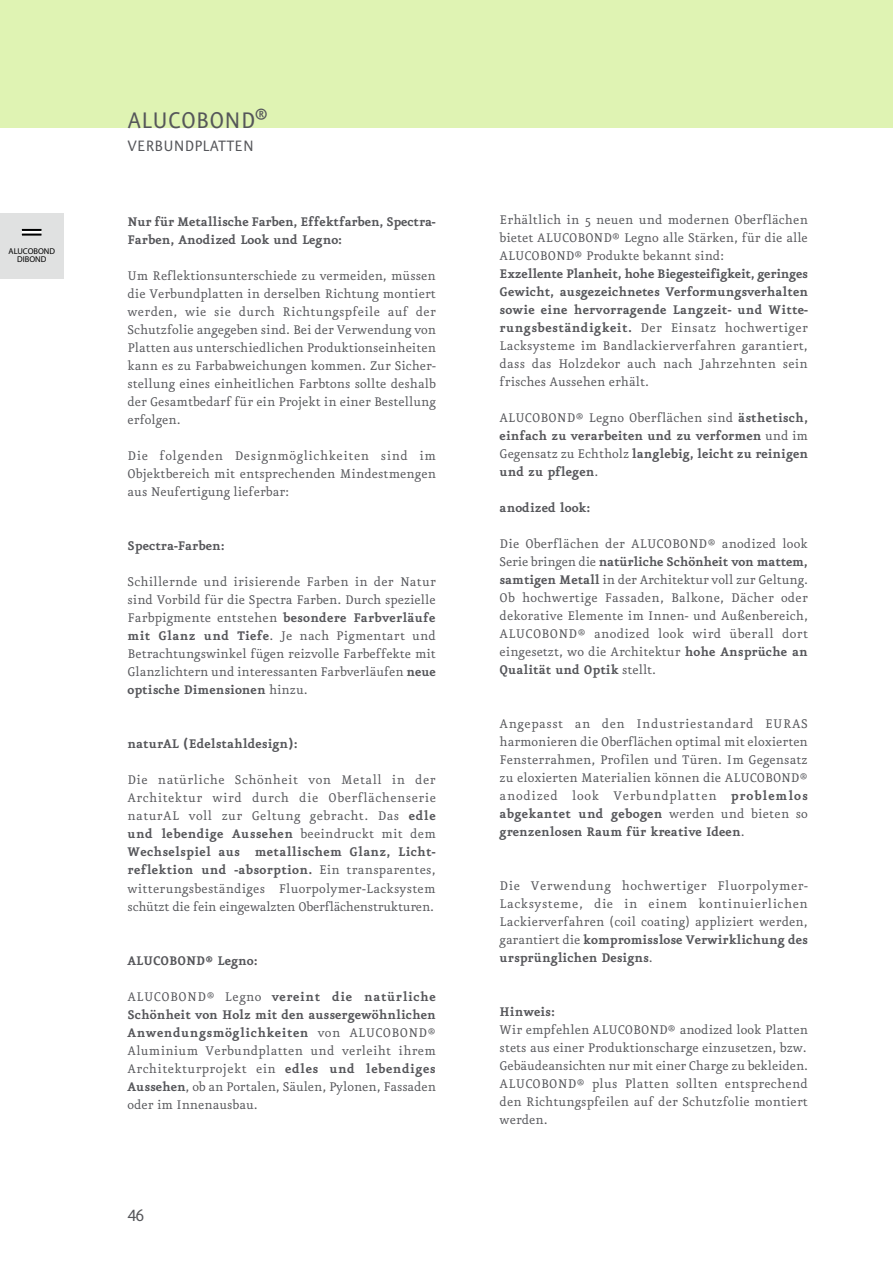
<style>
.page{position:relative;width:893px;height:1263px;background:#fff}
.page>*{position:absolute;margin:0;border:0;box-sizing:border-box;transform-origin:0 0}
.t1{font:27px "Eureka Sans OT";letter-spacing:.01em;color:#55565a}
.t2{font:19.5px "Eureka Sans Regular Caps";color:#55565a}
.t3{font:18px "Eureka Sans OT";letter-spacing:.01em;color:#55565a}
.t4{font:15px/18px "Eureka OT";color:#55565a;text-align:justify}
.t5{font:700 15px/18px "Eureka OT";color:#55565a;text-align:justify}
.t6{font:8.4px/8.4px "Myriad Pro";color:#000;text-align:center}
.s1{font-weight:700}
.s2{font-weight:400}
</style>
<div class="page">
<div style="left:0;top:0;width:893px;height:128px;background:#dff3b3"></div>
<div style="left:0;top:213px;width:64px;height:66px;background:#e0e1e1"></div>
<svg style="left:22px;top:229px;width:19px;height:7px"></svg>
<p class="t6" style="left:9px;top:247px;width:48px">ALUCOBOND<br>DIBOND</p>
<h1 class="t1" style="left:128px;top:106px;width:141px">ALUCOBOND®</h1>
<p class="t3" style="left:128px;top:137px;width:128px">VERBUNDPLATTEN</p>
<p class="t5" style="left:128px;top:213px;width:310px">Nur für Metallische Farben, Effektfarben, Spectra-<br>Farben, Anodized Look und Legno:</p>
<p class="t4" style="left:128px;top:267px;width:310px">Um Reflektionsunterschiede zu vermeiden, müssen die Verbundplatten in derselben Richtung montiert werden, wie sie durch Richtungspfeile auf der Schutzfolie angegeben sind. Bei der Verwendung von Platten aus unterschiedlichen Produktionseinheiten kann es zu Farbabweichungen kommen. Zur Sicher&shy;stellung eines einheitlichen Farbtons sollte deshalb der Gesamtbedarf für ein Projekt in einer Bestellung erfolgen.</p>
<p class="t4" style="left:128px;top:447px;width:310px">Die folgenden Designmöglichkeiten sind im Objektbereich mit entsprechenden Mindestmengen aus Neufertigung lieferbar:</p>
<p class="t5" style="left:128px;top:537px;width:99px">Spectra-Farben:</p>
<p class="t4" style="left:128px;top:573px;width:310px">Schillernde und irisierende Farben in der Natur sind Vorbild für die Spectra Farben. Durch spezielle Farbpigmente entstehen <span class="s1">besondere Farbverläufe mit Glanz und Tiefe</span>. Je nach Pigmentart und Betrachtungswinkel fügen reizvolle Farbeffekte mit Glanzlichtern und interessanten Farbverläufen <span class="s1">neue optische Dimensionen</span> hinzu.</p>
<p class="t5" style="left:128px;top:735px;width:172px">naturAL (Edelstahldesign):</p>
<p class="t4" style="left:128px;top:771px;width:310px">Die natürliche Schönheit von Metall in der Architektur wird durch die Oberflächenserie naturAL voll zur Geltung gebracht. Das <span class="s1">edle und lebendige Aussehen</span> beeindruckt mit dem <span class="s1">Wechselspiel aus metallischem Glanz, Licht&shy;reflektion und -absorption.</span> Ein transparentes, witterungsbeständiges Fluorpolymer-Lacksystem schützt die fein eingewalzten Oberflächenstrukturen.</p>
<p class="t5" style="left:128px;top:951px;width:132px">ALUCOBOND® Legno:</p>
<p class="t4" style="left:128px;top:987px;width:310px">ALUCOBOND® Legno <span class="s1">vereint die natürliche Schönheit von Holz mit den aussergewöhnlichen Anwendungsmöglichkeiten</span> von ALUCOBOND® Aluminium Verbundplatten und verleiht ihrem Architekturprojekt ein <span class="s1">edles und lebendiges Aussehen</span>, ob an Portalen, Säulen, Pylonen, Fassaden oder im Innenausbau.</p>
<h2 class="t2" style="left:128px;top:1206px;width:18px">46</h2>
<p class="t4" style="left:500px;top:211px;width:310px">Erhältlich in 5 neuen und modernen Oberflächen bietet ALUCOBOND® Legno alle Stärken, für die alle ALUCOBOND® Produkte bekannt sind:</p>
<p class="t5" style="left:500px;top:264px;width:310px">Exzellente Planheit, hohe Biegesteifigkeit, geringes Gewicht, ausgezeichnetes Verformungsverhalten sowie eine hervorragende Langzeit- und Witte&shy;rungsbeständigkeit. <span class="s2">Der Einsatz hochwertiger Lacksysteme im Bandlackierverfahren garantiert, dass das Holzdekor auch nach Jahrzehnten sein frisches Aussehen erhält.</span></p>
<p class="t5" style="left:500px;top:408px;width:310px"><span class="s2">ALUCOBOND® Legno Oberflächen sind</span> ästhetisch, einfach zu verarbeiten und zu verformen <span class="s2">und im Gegensatz zu Echtholz</span> langlebig, leicht zu reinigen und zu pflegen<span class="s2">.</span></p>
<p class="t5" style="left:500px;top:498px;width:92px">anodized look:</p>
<p class="t4" style="left:500px;top:535px;width:310px">Die Oberflächen der ALUCOBOND® anodized look Serie bringen die <span class="s1">natürliche Schönheit von mattem, samtigen Metall</span> in der Architektur voll zur Geltung.<br>Ob hochwertige Fassaden, Balkone, Dächer oder dekorative Elemente im Innen- und Außenbereich, ALUCOBOND® anodized look wird überall dort eingesetzt, wo die Architektur <span class="s1">hohe Ansprüche an Qualität und Optik</span> stellt.</p>
<p class="t4" style="left:500px;top:715px;width:310px">Angepasst an den Industriestandard EURAS harmonieren die Oberflächen optimal mit eloxierten Fensterrahmen, Profilen und Türen. Im Gegensatz zu eloxierten Materialien können die ALUCOBOND® anodized look Verbundplatten <span class="s1">problemlos abgekantet und gebogen</span> werden und bieten so <span class="s1">grenzenlosen Raum für kreative Ideen</span>.</p>
<p class="t4" style="left:500px;top:877px;width:310px">Die Verwendung hochwertiger Fluorpolymer-Lacksysteme, die in einem kontinuierlichen Lackierverfahren (coil coating) appliziert werden, garantiert die <span class="s1">kompromisslose Verwirklichung des ursprünglichen Designs</span>.</p>
<p class="t5" style="left:500px;top:1002px;width:57px">Hinweis:</p>
<p class="t4" style="left:500px;top:1021px;width:310px">Wir empfehlen ALUCOBOND® anodized look Platten stets aus einer Produktionscharge einzusetzen, bzw.<br>Gebäudeansichten nur mit einer Charge zu bekleiden.<br>ALUCOBOND® plus Platten sollten entsprechend den Richtungspfeilen auf der Schutzfolie montiert werden.</p>
</div>
